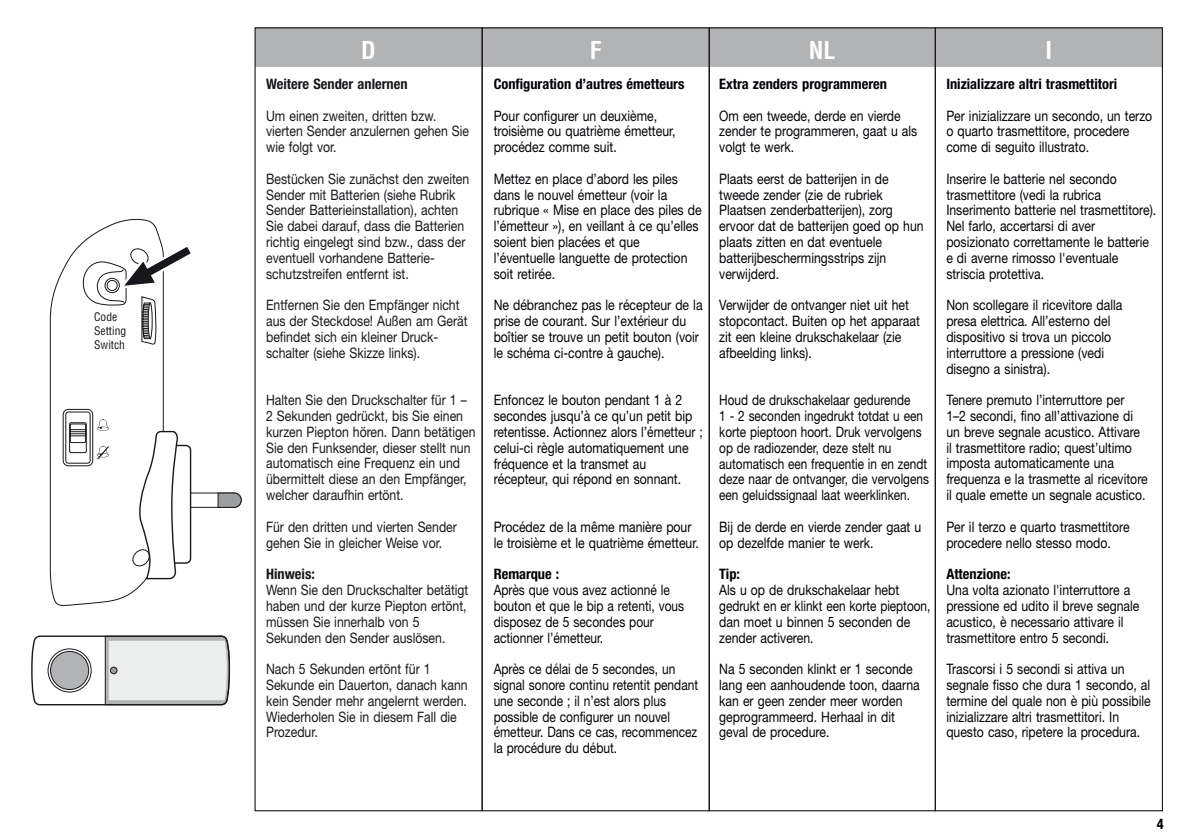
<style>
.page{position:relative;width:1191px;height:840px;background:#fff}
.page>*{position:absolute;margin:0;border:0;box-sizing:border-box;transform-origin:0 0}
.t1{font:700 condensed 24px "Helvetica";color:#fff}
.t2{font:14.4px/15.8px "Helvetica Neue";color:#000206;scale:.85 1}
.t3{font:14.4px/15.8px "Helvetica Neue";color:#1a171c;scale:.85 1}
.t4{font:14.4px/15.8px "Helvetica Neue";color:#000206;scale:.83 1}
.t5{font:14.4px/15.8px "Helvetica Neue";color:#000206;scale:.82 1}
.t6{font:700 condensed 14.4px "Helvetica Neue";color:#000206}
.t7{font:700 condensed 14.4px "Helvetica Neue";color:#1a171c}
.t8{font:700 condensed 14.4px "Helvetica Neue";color:#000}
.t9{font:condensed 11.6px/13.8px "Helvetica";color:#1a171c}
</style>
<div class="page">
<div style="left:255px;top:28px;width:907px;height:39px;background:#b1b3b4"></div>
<div style="left:934px;top:27px;width:229px;height:783px;border:1px solid #1a171c"></div>
<div style="left:158px;top:492px;width:84px;height:15px;border:1px solid #1a171c;border-radius:7px"></div>
<svg style="left:217px;top:492px;width:25px;height:16px"></svg>
<svg style="left:49px;top:218px;width:115px;height:388px"></svg>
<div style="left:63px;top:409px;width:30px;height:57px;border:1px solid #1a171c;border-radius:5px"></div>
<div style="left:65px;top:411px;width:26px;height:52px;border:1px solid #1a171c;border-radius:3px"></div>
<div style="left:69px;top:422px;width:18px;height:31px;border:1px solid #1a171c;border-radius:2px"></div>
<div style="left:70px;top:423px;width:16px;height:20px;border:1px solid #1a171c;border-radius:2px"></div>
<div style="left:70px;top:429px;width:16px;height:3px;border:1px solid #1a171c"></div>
<svg style="left:97px;top:418px;width:12px;height:12px"></svg>
<svg style="left:97px;top:445px;width:12px;height:14px"></svg>
<div style="left:162px;top:445px;width:28px;height:117px;background:#fff;border-radius:5px"></div>
<div style="left:161px;top:444px;width:30px;height:119px;border:1px solid #1a171c;border-radius:5px"></div>
<svg style="left:132px;top:430px;width:47px;height:149px"></svg>
<svg style="left:31px;top:635px;width:200px;height:70px"></svg>
<div style="left:51px;top:651px;width:38px;height:38px;background:#b1b3b4;border-radius:50%"></div>
<div style="left:50px;top:650px;width:39px;height:39px;border:1px solid #1a171c;border-radius:50%"></div>
<div style="left:110px;top:666px;width:7px;height:7px;background:#9c9e9f;border-radius:50%"></div>
<div style="left:110px;top:666px;width:7px;height:7px;border:1px solid #1a171c;border-radius:50%"></div>
<svg style="left:82px;top:242px;width:109px;height:102px"></svg>
<p class="t9" style="left:94px;top:309px;width:34px">Code<br>Setting<br>Switch</p>
<h1 class="t1" style="left:361px;top:35px;width:16px">D</h1>
<h1 class="t1" style="left:590px;top:35px;width:13px">F</h1>
<h1 class="t1" style="left:809px;top:35px;width:28px">NL</h1>
<h1 class="t1" style="left:1045px;top:35px;width:8px">I</h1>
<p class="t7" style="left:266px;top:75px;width:143px">Weitere Sender anlernen</p>
<p class="t3" style="left:266px;top:107px;width:240px">Um einen zweiten, dritten bzw. vierten Sender anzulernen gehen Sie wie folgt vor.</p>
<p class="t3" style="left:266px;top:170px;width:241px">Bestücken Sie zunächst den zweiten Sender mit Batterien (siehe Rubrik Sender Batterieinstallation), achten Sie dabei darauf, dass die Batterien richtig eingelegt sind bzw., dass der eventuell vorhandene Batterie&shy;schutzstreifen entfernt ist.</p>
<p class="t3" style="left:266px;top:297px;width:238px">Entfernen Sie den Empfänger nicht aus der Steckdose! Außen am Gerät befindet sich ein kleiner Druck&shy;schalter (siehe Skizze links).</p>
<p class="t3" style="left:266px;top:392px;width:248px">Halten Sie den Druckschalter für 1 – 2 Sekunden gedrückt, bis Sie einen kurzen Piepton hören. Dann betätigen Sie den Funksender, dieser stellt nun automatisch eine Frequenz ein und übermittelt diese an den Empfänger, welcher daraufhin ertönt.</p>
<p class="t3" style="left:266px;top:518px;width:226px">Für den dritten und vierten Sender gehen Sie in gleicher Weise vor.</p>
<p class="t7" style="left:266px;top:565px;width:50px">Hinweis:</p>
<p class="t3" style="left:266px;top:581px;width:240px">Wenn Sie den Druckschalter betätigt haben und der kurze Piepton ertönt, müssen Sie innerhalb von 5<br>Sekunden den Sender auslösen.</p>
<p class="t3" style="left:266px;top:660px;width:239px">Nach 5 Sekunden ertönt für 1<br>Sekunde ein Dauerton, danach kann kein Sender mehr angelernt werden.<br>Wiederholen Sie in diesem Fall die<br>Prozedur.</p>
<p class="t6" style="left:494px;top:75px;width:192px">Configuration d’autres émetteurs</p>
<p class="t2" style="left:494px;top:107px;width:215px">Pour configurer un deuxième, troisième ou quatrième émetteur, procédez comme suit.</p>
<p class="t2" style="left:494px;top:170px;width:246px">Mettez en place d’abord les piles dans le nouvel émetteur (voir la rubrique « Mise en place des piles de l’émetteur »), en veillant à ce qu’elles soient bien placées et que l’éventuelle languette de protection soit retirée.</p>
<p class="t2" style="left:494px;top:297px;width:247px">Ne débranchez pas le récepteur de la prise de courant. Sur l’extérieur du boîtier se trouve un petit bouton (voir le schéma ci-contre à gauche).</p>
<p class="t2" style="left:494px;top:392px;width:248px">Enfoncez le bouton pendant 1 à 2 secondes jusqu’à ce qu’un petit bip retentisse. Actionnez alors l’émetteur ; celui-ci règle automatiquement une fréquence et la transmet au récepteur, qui répond en sonnant.</p>
<p class="t2" style="left:494px;top:518px;width:243px">Procédez de la même manière pour le troisième et le quatrième émetteur.</p>
<p class="t6" style="left:494px;top:565px;width:67px">Remarque :</p>
<p class="t4" style="left:494px;top:581px;width:231px">Après que vous avez actionné le bouton et que le bip a retenti, vous disposez de 5 secondes pour actionner l’émetteur.</p>
<p class="t4" style="left:494px;top:660px;width:248px">Après ce délai de 5 secondes, un signal sonore continu retentit pendant une seconde ; il n’est alors plus possible de configurer un nouvel émetteur. Dans ce cas, recommencez la procédure du début.</p>
<p class="t6" style="left:946px;top:75px;width:172px">Inizializzare altri trasmettitori</p>
<p class="t2" style="left:946px;top:107px;width:244px">Per inizializzare un secondo, un terzo o quarto trasmettitore, procedere come di seguito illustrato.</p>
<p class="t2" style="left:946px;top:170px;width:248px">Inserire le batterie nel secondo trasmettitore (vedi la rubrica Inserimento batterie nel trasmettitore).<br>Nel farlo, accertarsi di aver posizionato correttamente le batterie e di averne rimosso l'eventuale striscia protettiva.</p>
<p class="t2" style="left:946px;top:297px;width:209px">Non scollegare il ricevitore dalla presa elettrica. All’esterno del dispositivo si trova un piccolo interruttore a pressione (vedi disegno a sinistra).</p>
<p class="t2" style="left:946px;top:392px;width:238px">Tenere premuto l’interruttore per 1–2 secondi, fino all’attivazione di un breve segnale acustico. Attivare il trasmettitore radio; quest’ultimo imposta automaticamente una frequenza e la trasmette al ricevitore il quale emette un segnale acustico.</p>
<p class="t2" style="left:946px;top:518px;width:217px">Per il terzo e quarto trasmettitore procedere nello stesso modo.</p>
<p class="t6" style="left:946px;top:565px;width:66px">Attenzione:</p>
<p class="t2" style="left:946px;top:581px;width:229px">Una volta azionato l'interruttore a pressione ed udito il breve segnale acustico, è necessario attivare il trasmettitore entro 5 secondi.</p>
<p class="t2" style="left:946px;top:660px;width:242px">Trascorsi i 5 secondi si attiva un segnale fisso che dura 1 secondo, al termine del quale non è più possibile inizializzare altri trasmettitori. In questo caso, ripetere la procedura.</p>
<p class="t6" style="left:719px;top:75px;width:169px">Extra zenders programmeren</p>
<p class="t2" style="left:719px;top:107px;width:234px">Om een tweede, derde en vierde zender te programmeren, gaat u als volgt te werk.</p>
<p class="t2" style="left:719px;top:170px;width:242px">Plaats eerst de batterijen in de tweede zender (zie de rubriek<br>Plaatsen zenderbatterijen), zorg ervoor dat de batterijen goed op hun plaats zitten en dat eventuele batterijbeschermingsstrips zijn verwijderd.</p>
<p class="t2" style="left:719px;top:297px;width:237px">Verwijder de ontvanger niet uit het stopcontact. Buiten op het apparaat zit een kleine drukschakelaar (zie afbeelding links).</p>
<p class="t5" style="left:719px;top:392px;width:257px">Houd de drukschakelaar gedurende<br>1 - 2 seconden ingedrukt totdat u een korte pieptoon hoort. Druk vervolgens op de radiozender, deze stelt nu automatisch een frequentie in en zendt deze naar de ontvanger, die vervolgens een geluidssignaal laat weerklinken.</p>
<p class="t2" style="left:719px;top:518px;width:239px">Bij de derde en vierde zender gaat u op dezelfde manier te werk.</p>
<p class="t6" style="left:719px;top:565px;width:22px">Tip:</p>
<p class="t2" style="left:719px;top:581px;width:250px">Als u op de drukschakelaar hebt gedrukt en er klinkt een korte pieptoon, dan moet u binnen 5 seconden de zender activeren.</p>
<p class="t2" style="left:719px;top:660px;width:237px">Na 5 seconden klinkt er 1 seconde lang een aanhoudende toon, daarna kan er geen zender meer worden geprogrammeerd. Herhaal in dit geval de procedure.</p>
<p class="t8" style="left:1156px;top:814px;width:8px">4</p>
</div>
